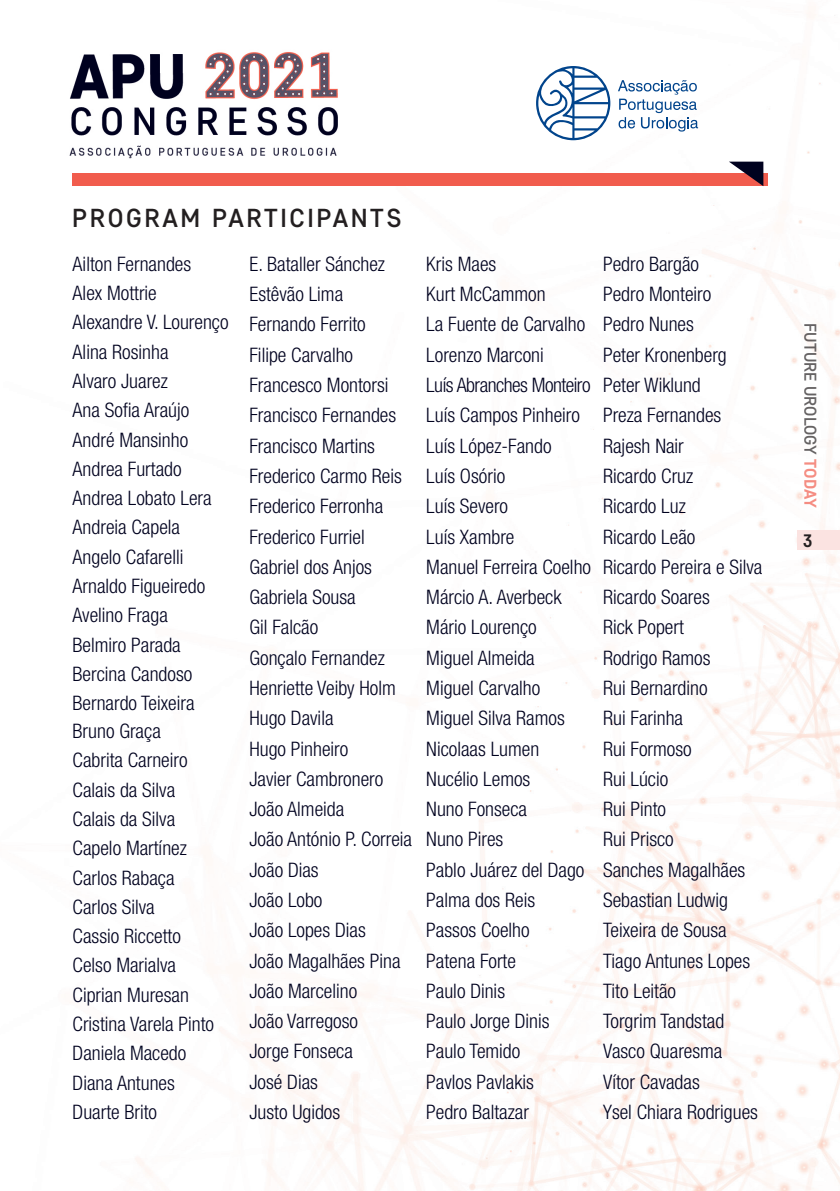
<style>
.page{position:relative;width:840px;height:1191px;background:#fff}
.page>*{position:absolute;margin:0;border:0;box-sizing:border-box;transform-origin:0 0}
.t1{font:500 26px "Core Sans D45";letter-spacing:.1em;color:#231f20}
.t2{font:300 condensed 20px/28.2px "Helvetica Neue LT Std";color:#00021f}
.t3{font:300 condensed 20px "Helvetica Neue LT Std";letter-spacing:-.025em;color:#00021f}
.t4{font:700 18px "Core Sans D55";color:#231f20}
.t5{font:500 17px "Core Sans D45";color:#231f20}
.s1{font-family:"Core Sans D55";font-weight:700;color:#f15c4d}
</style>
<div class="page">
<img style="left:72px;top:15px;width:767px;height:1176px">
<div style="left:796px;top:530px;width:43px;height:20px;background:#fbe3e1"></div>
<img style="left:69px;top:45px;width:275px;height:117px">
<div style="left:72px;top:174px;width:695px;height:12px;background:#f15c4d"></div>
<svg style="left:728px;top:162px;width:35px;height:24px"></svg>
<svg style="left:535px;top:66px;width:75px;height:74px"></svg>
<svg style="left:617px;top:80px;width:80px;height:52px"></svg>
<p class="t1" style="left:72px;top:201px;width:331px">PROGRAM PARTICIPANTS</p>
<p class="t2" style="left:73px;top:249px;width:120px">Ailton Fernandes</p>
<p class="t2" style="left:73px;top:279px;width:86px">Alex Mottrie</p>
<p class="t2" style="left:73px;top:308px;width:157px">Alexandre V. Lourenço</p>
<p class="t2" style="left:73px;top:337px;width:97px">Alina Rosinha</p>
<p class="t2" style="left:73px;top:367px;width:97px">Alvaro Juarez</p>
<p class="t2" style="left:73px;top:396px;width:118px">Ana Sofia Araújo</p>
<p class="t2" style="left:73px;top:425px;width:117px">André Mansinho</p>
<p class="t2" style="left:73px;top:454px;width:110px">Andrea Furtado</p>
<p class="t2" style="left:73px;top:484px;width:140px">Andrea Lobato Lera</p>
<p class="t2" style="left:73px;top:513px;width:109px">Andreia Capela</p>
<p class="t2" style="left:73px;top:542px;width:112px">Angelo Cafarelli</p>
<p class="t2" style="left:73px;top:571px;width:134px">Arnaldo Figueiredo</p>
<p class="t2" style="left:73px;top:601px;width:97px">Avelino Fraga</p>
<p class="t2" style="left:73px;top:630px;width:110px">Belmiro Parada</p>
<p class="t2" style="left:73px;top:659px;width:121px">Bercina Candoso</p>
<p class="t2" style="left:73px;top:688px;width:123px">Bernardo Teixeira<br>Bruno Graça</p>
<p class="t2" style="left:73px;top:746px;width:116px">Cabrita Carneiro</p>
<p class="t2" style="left:73px;top:775px;width:104px">Calais da Silva</p>
<p class="t2" style="left:73px;top:804px;width:104px">Calais da Silva</p>
<p class="t2" style="left:73px;top:834px;width:116px">Capelo Martínez</p>
<p class="t2" style="left:73px;top:863px;width:103px">Carlos Rabaça</p>
<p class="t2" style="left:73px;top:892px;width:84px">Carlos Silva</p>
<p class="t2" style="left:73px;top:921px;width:110px">Cassio Riccetto</p>
<p class="t2" style="left:73px;top:951px;width:105px">Celso Marialva</p>
<p class="t2" style="left:73px;top:980px;width:118px">Ciprian Muresan</p>
<p class="t2" style="left:73px;top:1009px;width:143px">Cristina Varela Pinto</p>
<p class="t2" style="left:73px;top:1039px;width:115px">Daniela Macedo</p>
<p class="t2" style="left:73px;top:1068px;width:104px">Diana Antunes</p>
<p class="t2" style="left:73px;top:1097px;width:86px">Duarte Brito</p>
<p class="t2" style="left:249px;top:249px;width:137px">E. Bataller Sánchez</p>
<p class="t2" style="left:249px;top:280px;width:95px">Estêvão Lima</p>
<p class="t2" style="left:249px;top:310px;width:118px">Fernando Ferrito</p>
<p class="t2" style="left:249px;top:340px;width:105px">Filipe Carvalho</p>
<p class="t2" style="left:249px;top:371px;width:140px">Francesco Montorsi</p>
<p class="t2" style="left:249px;top:401px;width:148px">Francisco Fernandes</p>
<p class="t2" style="left:249px;top:431px;width:127px">Francisco Martins</p>
<p class="t2" style="left:249px;top:461px;width:154px">Frederico Carmo Reis</p>
<p class="t2" style="left:249px;top:492px;width:135px">Frederico Ferronha</p>
<p class="t2" style="left:249px;top:522px;width:117px">Frederico Furriel</p>
<p class="t2" style="left:249px;top:552px;width:124px">Gabriel dos Anjos</p>
<p class="t2" style="left:249px;top:583px;width:108px">Gabriela Sousa</p>
<p class="t2" style="left:249px;top:613px;width:70px">Gil Falcão</p>
<p class="t2" style="left:249px;top:643px;width:137px">Gonçalo Fernandez</p>
<p class="t2" style="left:249px;top:673px;width:148px">Henriette Veiby Holm</p>
<p class="t2" style="left:249px;top:704px;width:85px">Hugo Davila</p>
<p class="t2" style="left:249px;top:734px;width:100px">Hugo Pinheiro</p>
<p class="t2" style="left:249px;top:764px;width:135px">Javier Cambronero</p>
<p class="t2" style="left:249px;top:794px;width:96px">João Almeida</p>
<p class="t2" style="left:249px;top:825px;width:164px">João António P. Correia</p>
<p class="t2" style="left:249px;top:855px;width:71px">João Dias</p>
<p class="t2" style="left:249px;top:885px;width:74px">João Lobo</p>
<p class="t2" style="left:249px;top:916px;width:118px">João Lopes Dias</p>
<p class="t2" style="left:249px;top:946px;width:153px">João Magalhães Pina</p>
<p class="t2" style="left:249px;top:976px;width:109px">João Marcelino</p>
<p class="t2" style="left:249px;top:1006px;width:110px">João Varregoso</p>
<p class="t2" style="left:249px;top:1037px;width:105px">Jorge Fonseca</p>
<p class="t2" style="left:249px;top:1067px;width:70px">José Dias</p>
<p class="t2" style="left:249px;top:1097px;width:92px">Justo Ugidos</p>
<p class="t2" style="left:426px;top:249px;width:71px">Kris Maes</p>
<p class="t2" style="left:426px;top:280px;width:121px">Kurt McCammon</p>
<p class="t2" style="left:426px;top:310px;width:160px">La Fuente de Carvalho</p>
<p class="t2" style="left:426px;top:340px;width:119px">Lorenzo Marconi</p>
<p class="t3" style="left:426px;top:373px;width:166px">Luís Abranches Monteiro</p>
<p class="t2" style="left:426px;top:401px;width:155px">Luís Campos Pinheiro</p>
<p class="t2" style="left:426px;top:431px;width:127px">Luís López-Fando</p>
<p class="t2" style="left:426px;top:461px;width:80px">Luís Osório</p>
<p class="t2" style="left:426px;top:492px;width:83px">Luís Severo</p>
<p class="t2" style="left:426px;top:522px;width:90px">Luís Xambre</p>
<p class="t2" style="left:426px;top:552px;width:166px">Manuel Ferreira Coelho</p>
<p class="t2" style="left:426px;top:583px;width:137px">Márcio A. Averbeck</p>
<p class="t2" style="left:426px;top:613px;width:112px">Mário Lourenço</p>
<p class="t2" style="left:426px;top:643px;width:110px">Miguel Almeida</p>
<p class="t2" style="left:426px;top:673px;width:115px">Miguel Carvalho</p>
<p class="t2" style="left:426px;top:704px;width:140px">Miguel Silva Ramos</p>
<p class="t2" style="left:426px;top:734px;width:114px">Nicolaas Lumen</p>
<p class="t2" style="left:426px;top:764px;width:106px">Nucélio Lemos</p>
<p class="t2" style="left:426px;top:794px;width:102px">Nuno Fonseca</p>
<p class="t2" style="left:426px;top:825px;width:78px">Nuno Pires</p>
<p class="t2" style="left:426px;top:855px;width:160px">Pablo Juárez del Dago</p>
<p class="t2" style="left:426px;top:885px;width:110px">Palma dos Reis</p>
<p class="t2" style="left:426px;top:916px;width:105px">Passos Coelho</p>
<p class="t2" style="left:426px;top:946px;width:91px">Patena Forte</p>
<p class="t2" style="left:426px;top:976px;width:80px">Paulo Dinis</p>
<p class="t2" style="left:426px;top:1006px;width:125px">Paulo Jorge Dinis</p>
<p class="t2" style="left:426px;top:1037px;width:95px">Paulo Temido</p>
<p class="t2" style="left:426px;top:1067px;width:109px">Pavlos Pavlakis</p>
<p class="t2" style="left:426px;top:1097px;width:104px">Pedro Baltazar</p>
<p class="t2" style="left:602px;top:249px;width:97px">Pedro Bargão</p>
<p class="t2" style="left:602px;top:280px;width:110px">Pedro Monteiro</p>
<p class="t2" style="left:602px;top:310px;width:92px">Pedro Nunes</p>
<p class="t2" style="left:602px;top:340px;width:125px">Peter Kronenberg</p>
<p class="t2" style="left:602px;top:371px;width:99px">Peter Wiklund</p>
<p class="t2" style="left:602px;top:401px;width:120px">Preza Fernandes</p>
<p class="t2" style="left:602px;top:431px;width:82px">Rajesh Nair</p>
<p class="t2" style="left:602px;top:461px;width:91px">Ricardo Cruz</p>
<p class="t2" style="left:602px;top:492px;width:84px">Ricardo Luz</p>
<p class="t2" style="left:602px;top:522px;width:94px">Ricardo Leão</p>
<p class="t2" style="left:602px;top:552px;width:161px">Ricardo Pereira e Silva</p>
<p class="t2" style="left:602px;top:583px;width:108px">Ricardo Soares</p>
<p class="t2" style="left:602px;top:613px;width:82px">Rick Popert</p>
<p class="t2" style="left:602px;top:643px;width:109px">Rodrigo Ramos</p>
<p class="t2" style="left:602px;top:673px;width:106px">Rui Bernardino</p>
<p class="t2" style="left:602px;top:704px;width:81px">Rui Farinha</p>
<p class="t2" style="left:602px;top:734px;width:90px">Rui Formoso</p>
<p class="t2" style="left:602px;top:764px;width:67px">Rui Lúcio</p>
<p class="t2" style="left:602px;top:794px;width:64px">Rui Pinto</p>
<p class="t2" style="left:602px;top:825px;width:72px">Rui Prisco</p>
<p class="t2" style="left:602px;top:855px;width:144px">Sanches Magalhães</p>
<p class="t2" style="left:602px;top:885px;width:126px">Sebastian Ludwig</p>
<p class="t2" style="left:602px;top:916px;width:125px">Teixeira de Sousa</p>
<p class="t2" style="left:602px;top:946px;width:148px">Tiago Antunes Lopes</p>
<p class="t2" style="left:602px;top:976px;width:74px">Tito Leitão</p>
<p class="t2" style="left:602px;top:1006px;width:123px">Torgrim Tandstad</p>
<p class="t2" style="left:602px;top:1037px;width:121px">Vasco Quaresma</p>
<p class="t2" style="left:602px;top:1067px;width:98px">Vítor Cavadas</p>
<p class="t2" style="left:602px;top:1097px;width:156px">Ysel Chiara Rodrigues</p>
<p class="t5" style="left:820px;top:323px;width:186px;rotate:90deg">FUTURE UROLOGY <span class="s1">TODAY</span></p>
<p class="t4" style="left:802px;top:529px;width:11px">3</p>
</div>
